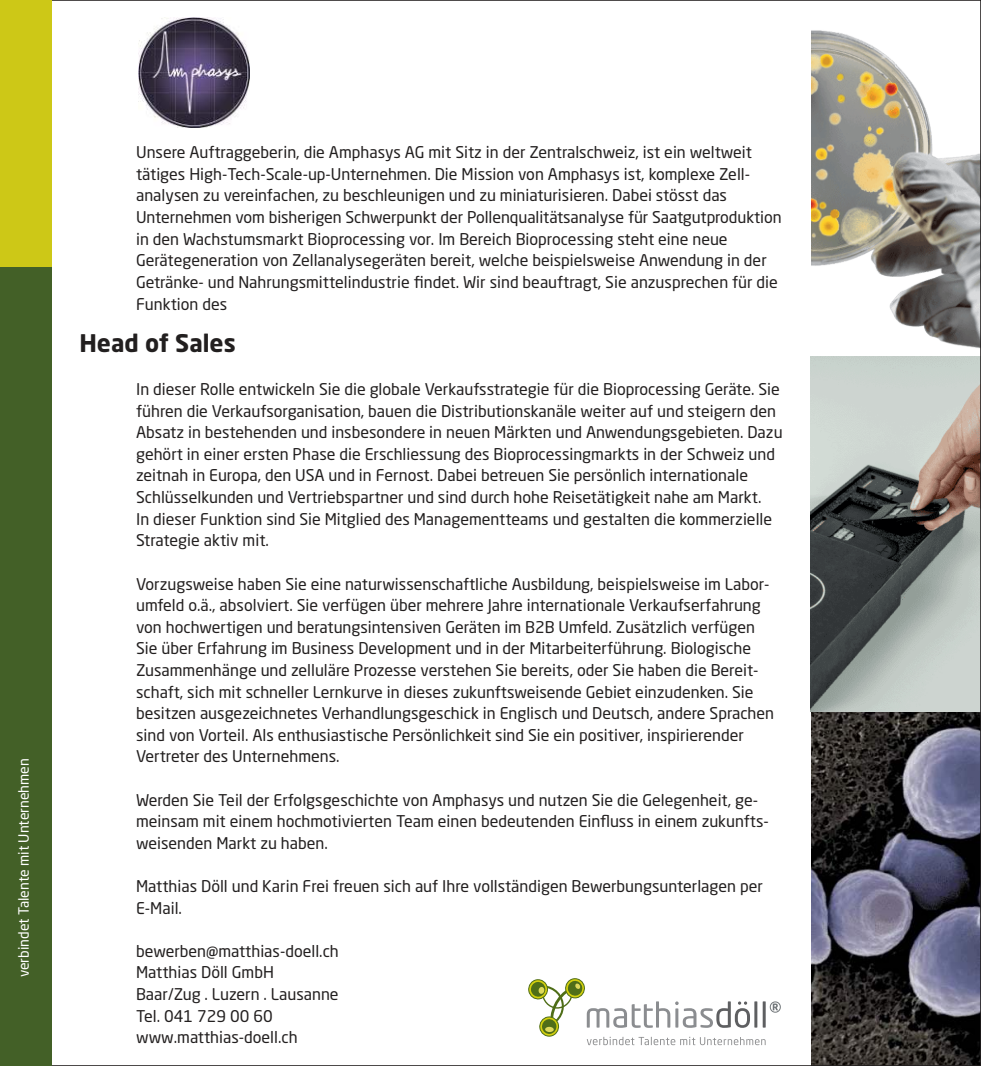
<style>
.page{position:relative;width:981px;height:1066px;background:#fff}
.page>*{position:absolute;margin:0;border:0;box-sizing:border-box;transform-origin:0 0}
.t1{font:700 24px "Neo Sans Pro";color:#221f1f}
.t2{font:16px/21.6px "Neo Sans Pro";color:#221f1f}
.t3{font:14px "Neo Sans Pro";color:#fff}
</style>
<div class="page">
<img style="left:811px;top:30px;width:168px;height:1034px">
<div style="left:0;top:0;width:51px;height:1066px;background:#436027"></div>
<div style="left:0;top:0;width:51px;height:266px;background:#cdc817"></div>
<svg style="left:528px;top:978px;width:253px;height:67px"></svg>
<img style="left:139px;top:17px;width:110px;height:111px">
<p class="t3" style="left:18px;top:977px;width:221px;rotate:-90deg">verbindet Talente mit Unternehmen</p>
<p class="t2" style="left:136px;top:143px;width:647px">Unsere Auftraggeberin, die Amphasys AG mit Sitz in der Zentralschweiz, ist ein weltweit tätiges High-Tech-Scale-up-Unternehmen. Die Mission von Amphasys ist, komplexe Zell&shy;analysen zu vereinfachen, zu beschleunigen und zu miniaturisieren. Dabei stösst das Unternehmen vom bisherigen Schwerpunkt der Pollenqualitätsanalyse für Saatgutproduktion in den Wachstumsmarkt Bioprocessing vor. Im Bereich Bioprocessing steht eine neue Gerätegeneration von Zellanalysegeräten bereit, welche beispielsweise Anwendung in der Getränke- und Nahrungsmittelindustrie findet. Wir sind beauftragt, Sie anzusprechen für die Funktion des</p>
<h1 class="t1" style="left:79px;top:329px;width:158px">Head of Sales</h1>
<p class="t2" style="left:136px;top:380px;width:648px">In dieser Rolle entwickeln Sie die globale Verkaufsstrategie für die Bioprocessing Geräte. Sie führen die Verkaufsorganisation, bauen die Distributionskanäle weiter auf und steigern den Absatz in bestehenden und insbesondere in neuen Märkten und Anwendungsgebieten. Dazu gehört in einer ersten Phase die Erschliessung des Bioprocessingmarkts in der Schweiz und zeitnah in Europa, den USA und in Fernost. Dabei betreuen Sie persönlich internationale Schlüsselkunden und Vertriebspartner und sind durch hohe Reisetätigkeit nahe am Markt.<br>In dieser Funktion sind Sie Mitglied des Managementteams und gestalten die kommerzielle Strategie aktiv mit.</p>
<p class="t2" style="left:136px;top:574px;width:639px">Vorzugsweise haben Sie eine naturwissenschaftliche Ausbildung, beispielsweise im Labor&shy;umfeld o.ä., absolviert. Sie verfügen über mehrere Jahre internationale Verkaufserfahrung von hochwertigen und beratungsintensiven Geräten im B2B Umfeld. Zusätzlich verfügen Sie über Erfahrung im Business Development und in der Mitarbeiterführung. Biologische Zusammenhänge und zelluläre Prozesse verstehen Sie bereits, oder Sie haben die Bereit&shy;schaft, sich mit schneller Lernkurve in dieses zukunftsweisende Gebiet einzudenken. Sie besitzen ausgezeichnetes Verhandlungsgeschick in Englisch und Deutsch, andere Sprachen sind von Vorteil. Als enthusiastische Persönlichkeit sind Sie ein positiver, inspirierender Vertreter des Unternehmens.</p>
<p class="t2" style="left:136px;top:790px;width:634px">Werden Sie Teil der Erfolgsgeschichte von Amphasys und nutzen Sie die Gelegenheit, ge&shy;meinsam mit einem hochmotivierten Team einen bedeutenden Einfluss in einem zukunfts&shy;weisenden Markt zu haben.</p>
<p class="t2" style="left:136px;top:877px;width:628px">Matthias Döll und Karin Frei freuen sich auf Ihre vollständigen Bewerbungsunterlagen per<br>E-Mail.</p>
<p class="t2" style="left:136px;top:941px;width:204px">bewerben@matthias-doell.ch<br>Matthias Döll GmbH<br>Baar/Zug . Luzern . Lausanne<br>Tel. 041 729 00 60 www.matthias-doell.ch</p>
</div>
